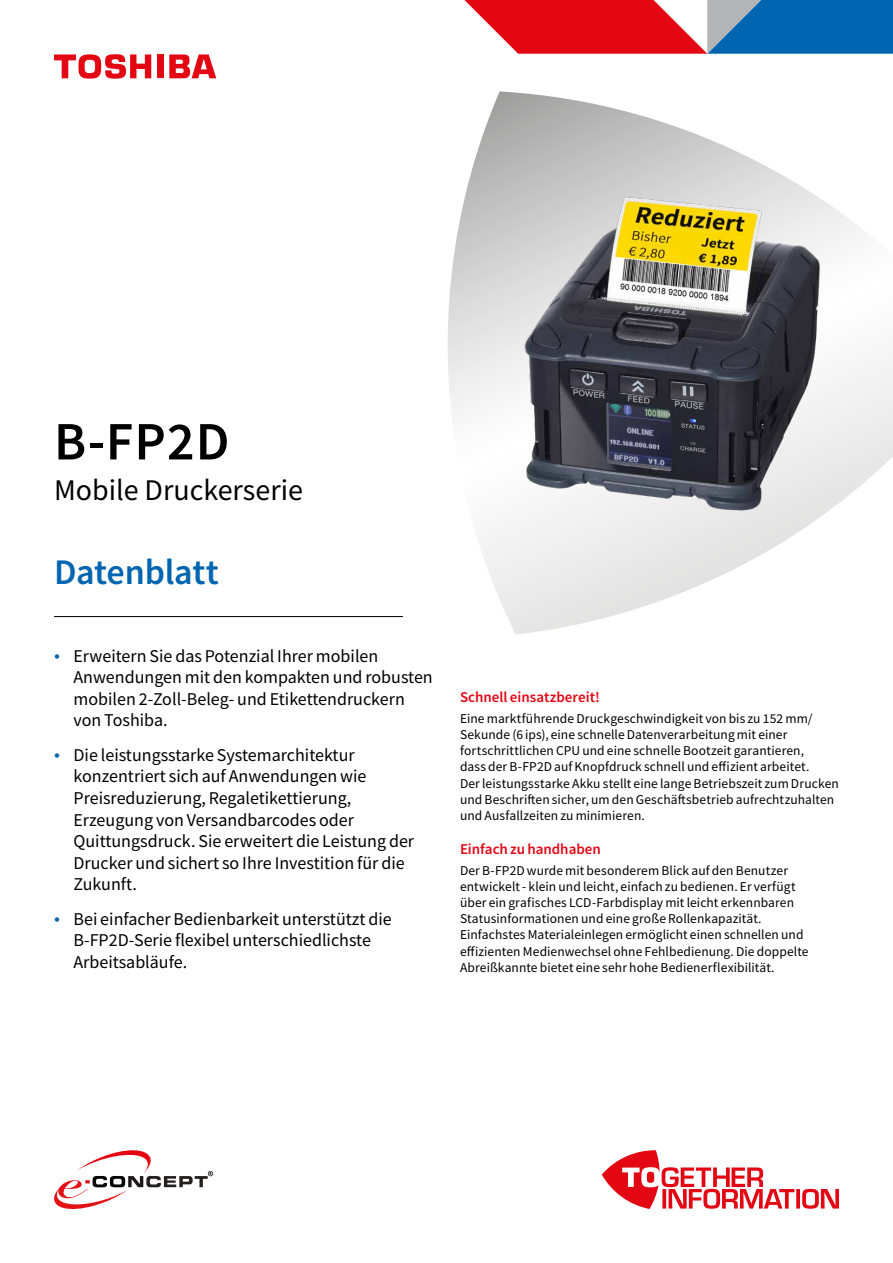
<style>
.page{position:relative;width:893px;height:1263px;background:#fff}
.page>*{position:absolute;margin:0;border:0;box-sizing:border-box;transform-origin:0 0}
.t1{font:500 54px "Toshiba Sans";color:#000}
.t2{font:500 36px "Toshiba Sans";letter-spacing:-.01em;color:#0065b0}
.t3{font:30px "Toshiba Sans";color:#000}
.t4{font:18px/21.6px "Toshiba Sans";color:#000}
.t5{font:500 15px "Toshiba Sans";color:#e30613}
.t6{font:13.5px/16.2px "Toshiba Sans";letter-spacing:.005em;color:#000}
.s1{font-family:"Myriad Pro";font-size:21px;color:#0065b0}
</style>
<div class="page">
<hr style="left:54px;top:616px;width:349px;height:1px;background:#000">
<div style="left:157px;top:54px;width:7px;height:24px;background:#e30613"></div>
<svg style="left:54px;top:54px;width:97px;height:25px"></svg>
<svg style="left:169px;top:54px;width:47px;height:24px"></svg>
<svg style="left:602px;top:1150px;width:237px;height:59px"></svg>
<svg style="left:464px;top:0;width:429px;height:54px;background:#905677"></svg>
<svg style="left:482px;top:91px;width:242px;height:544px"></svg>
<img style="left:448px;top:136px;width:445px;height:438px">
<svg style="left:54px;top:1150px;width:159px;height:59px"></svg>
<h1 class="t1" style="left:54px;top:406px;width:177px">B-FP2D</h1>
<h3 class="t3" style="left:54px;top:470px;width:251px">Mobile Druckerserie</h3>
<h2 class="t2" style="left:54px;top:548px;width:166px">Datenblatt</h2>
<h3 class="t4" style="left:73px;top:645px;width:361px;text-indent:-19px"><span class="s1">•</span> Erweitern Sie das Potenzial Ihrer mobilen Anwendungen mit den kompakten und robusten mobilen 2-Zoll-Beleg- und Etikettendruckern von Toshiba.</h3>
<p class="t4" style="left:73px;top:744px;width:342px;text-indent:-19px"><span class="s1">•</span> Die leistungsstarke Systemarchitektur konzentriert sich auf Anwendungen wie Preisreduzierung, Regaletikettierung, Erzeugung von Versandbarcodes oder Quittungsdruck. Sie erweitert die Leistung der Drucker und sichert so Ihre Investition für die Zukunft.</p>
<h3 class="t4" style="left:73px;top:908px;width:320px;text-indent:-19px"><span class="s1">•</span> Bei einfacher Bedienbarkeit unterstützt die<br>B-FP2D-Serie flexibel unterschiedlichste<br>Arbeitsabläufe.</h3>
<p class="t5" style="left:460px;top:687px;width:141px">Schnell einsatzbereit!</p>
<p class="t6" style="left:460px;top:710px;width:380px">Eine marktführende Druckgeschwindigkeit von bis zu 152 mm/ Sekunde (6 ips), eine schnelle Datenverarbeitung mit einer fortschrittlichen CPU und eine schnelle Bootzeit garantieren,<br>dass der B-FP2D auf Knopfdruck schnell und effizient arbeitet.<br>Der leistungsstarke Akku stellt eine lange Betriebszeit zum Drucken und Beschriften sicher, um den Geschäftsbetrieb aufrechtzuhalten und Ausfallzeiten zu minimieren.</p>
<p class="t5" style="left:460px;top:839px;width:142px">Einfach zu handhaben</p>
<p class="t6" style="left:460px;top:862px;width:350px">Der B-FP2D wurde mit besonderem Blick auf den Benutzer entwickelt - klein und leicht, einfach zu bedienen. Er verfügt über ein grafisches LCD-Farbdisplay mit leicht erkennbaren Statusinformationen und eine große Rollenkapazität.<br>Einfachstes Materialeinlegen ermöglicht einen schnellen und effizienten Medienwechsel ohne Fehlbedienung. Die doppelte Abreißkannte bietet eine sehr hohe Bedienerflexibilität.</p>
</div>
